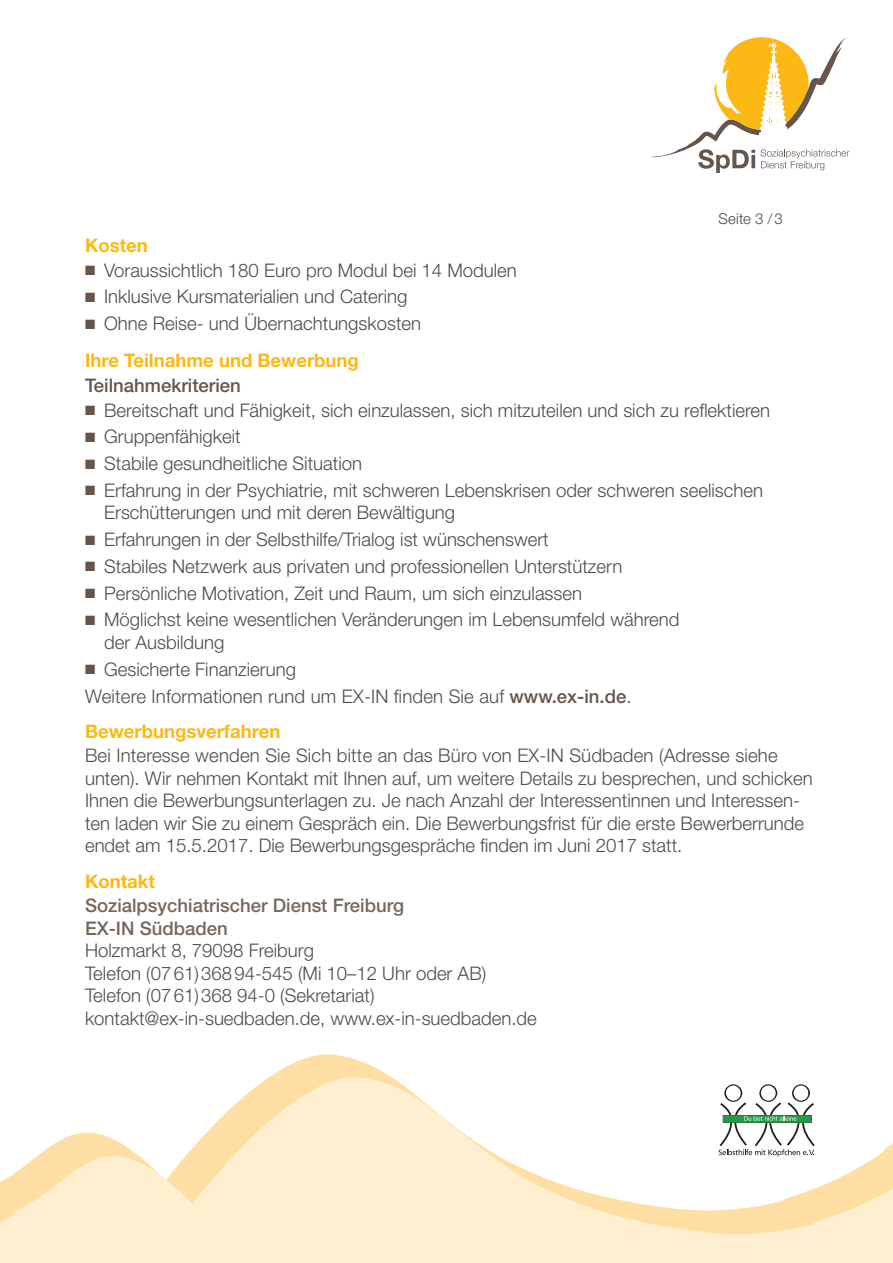
<style>
.page{position:relative;width:893px;height:1263px;background:#fff}
.page>*{position:absolute;margin:0;border:0;box-sizing:border-box;transform-origin:0 0}
.t1{font:300 18.75px/22.5px "Helvetica Neue";color:#4b4c4d}
.t2{font:500 18.75px/22.5px "Helvetica Neue";color:#76675d}
.t3{font:700 18.75px "Helvetica Neue";color:#fcb814}
.t4{font:500 18.75px "Helvetica Neue";color:#65554c}
.t5{font:300 15px "Helvetica Neue";letter-spacing:.005em;color:#4b4c4d}
.s1{color:#65554c}
.s2{font-weight:700;color:#fcb814}
.s3{font-weight:500;color:#65554c}
</style>
<div class="page">
<svg style="left:651px;top:37px;width:198px;height:136px"></svg>
<svg style="left:0;top:1054px;width:893px;height:209px"></svg>
<p class="t5" style="left:719px;top:210px;width:66px">Seite 3 /3</p>
<p class="t3" style="left:85px;top:234px;width:64px">Kosten</p>
<p class="t1" style="left:85px;top:258px;width:433px"><span class="s1">■</span> Voraussichtlich 180 Euro pro Modul bei 14 Modulen</p>
<p class="t1" style="left:85px;top:285px;width:324px"><span class="s1">■</span> Inklusive Kursmaterialien und Catering</p>
<p class="t1" style="left:85px;top:304px;width:338px;line-height:37.3px"><span class="s1">■</span> Ohne Reise- und Übernachtungskosten<br><span class="s2">Ihre Teilnahme und Bewerbung</span></p>
<p class="t4" style="left:85px;top:374px;width:157px">Teilnahmekriterien</p>
<p class="t1" style="left:85px;top:398px;width:687px"><span class="s1">■</span> Bereitschaft und Fähigkeit, sich einzulassen, sich mitzuteilen und sich zu reflektieren</p>
<p class="t1" style="left:85px;top:425px;width:157px"><span class="s1">■</span> Gruppenfähigkeit</p>
<p class="t1" style="left:85px;top:452px;width:278px"><span class="s1">■</span> Stabile gesundheitliche Situation</p>
<p class="t1" style="left:104px;top:479px;width:660px;text-indent:-19px"><span class="s1">■</span> Erfahrung in der Psychiatrie, mit schweren Lebenskrisen oder schweren seelischen<br>Erschütterungen und mit deren Bewältigung</p>
<p class="t1" style="left:85px;top:528px;width:465px"><span class="s1">■</span> Erfahrungen in der Selbsthilfe/Trialog ist wünschenswert</p>
<p class="t1" style="left:85px;top:555px;width:539px"><span class="s1">■</span> Stabiles Netzwerk aus privaten und professionellen Unterstützern</p>
<p class="t1" style="left:85px;top:581px;width:499px"><span class="s1">■</span> Persönliche Motivation, Zeit und Raum, um sich einzulassen</p>
<p class="t1" style="left:104px;top:608px;width:577px;text-indent:-19px"><span class="s1">■</span> Möglichst keine wesentlichen Veränderungen im Lebensumfeld während der Ausbildung</p>
<p class="t1" style="left:85px;top:655px;width:548px;line-height:26.7px"><span class="s1">■</span> Gesicherte Finanzierung<br>Weitere Informationen rund um EX-IN finden Sie auf <span class="s3">www.ex-in.de</span>.</p>
<p class="t3" style="left:85px;top:719px;width:197px">Bewerbungsverfahren</p>
<p class="t1" style="left:85px;top:744px;width:729px">Bei Interesse wenden Sie Sich bitte an das Büro von EX-IN Südbaden (Adresse siehe unten). Wir nehmen Kontakt mit Ihnen auf, um weitere Details zu besprechen, und schicken Ihnen die Bewerbungsunterlagen zu. Je nach Anzahl der Interessentinnen und Interessen&shy;ten laden wir Sie zu einem Gespräch ein. Die Bewerbungsfrist für die erste Bewerberrunde endet am 15.5.2017. Die Bewerbungsgespräche finden im Juni 2017 statt.</p>
<p class="t3" style="left:85px;top:869px;width:72px">Kontakt</p>
<p class="t2" style="left:85px;top:894px;width:321px">Sozialpsychiatrischer Dienst Freiburg<br>EX-IN Südbaden</p>
<p class="t1" style="left:85px;top:939px;width:453px">Holzmarkt 8, 79098 Freiburg<br>Telefon (0761)36894-545 (Mi 10–12 Uhr oder AB)<br>Telefon (0761)368 94-0 (Sekretariat) kontakt@ex-in-suedbaden.de, www.ex-in-suedbaden.de</p>
</div>
